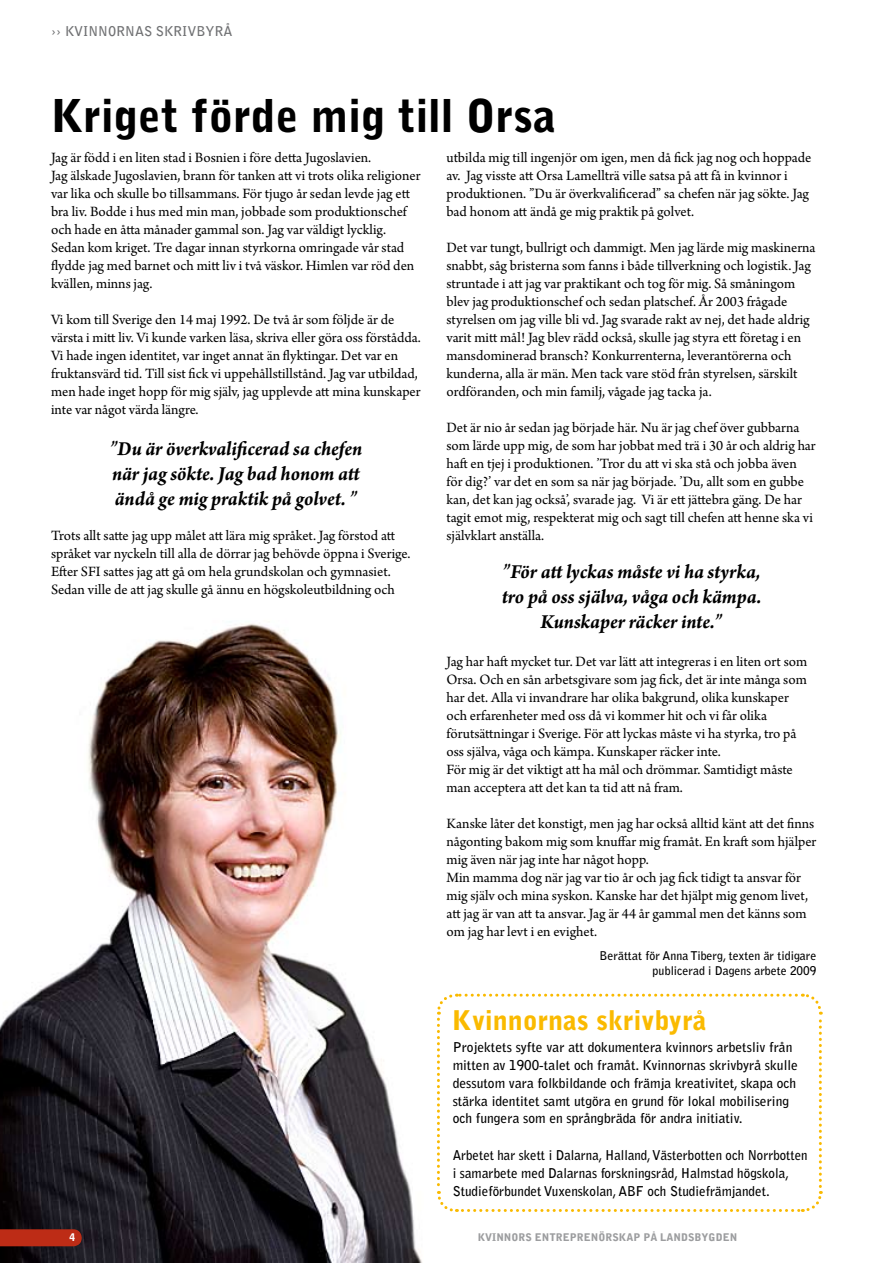
<style>
.page{position:relative;width:893px;height:1263px;background:#fff}
.page>*{position:absolute;margin:0;border:0;box-sizing:border-box;transform-origin:0 0}
.t1{font:900 45px "Bell Gothic";color:#000}
.t2{font:900 27px "Bell Gothic";color:#faba00}
.t3{font:italic 700 21px/25.2px "Arno Pro";letter-spacing:-.005em;color:#000;text-align:justify;scale:.96 1}
.t4{font:15px/18px "Arno Pro";letter-spacing:-.005em;color:#000}
.t5{font:700 13.5px/18px "Bell Gothic";color:#000}
.t6{font:700 13.5px/18px "Bell Gothic";color:#000;scale:.95 1}
.t7{font:700 13.5px "Bell Gothic";color:#707173}
.t8{font:700 12px/15px "Bell Gothic";color:#000;text-align:right}
.t9{font:900 10.5px "Bell Gothic";color:#9c9d9f}
.t10{font:900 10.5px "Bell Gothic";color:#fff}
</style>
<div class="page">
<img style="left:0;top:621px;width:422px;height:642px">
<svg style="left:0;top:1229px;width:82px;height:17px"></svg>
<svg style="left:437px;top:993px;width:386px;height:219px"></svg>
<p class="t7" style="left:51px;top:23px;width:183px">›› KVINNORNAS SKRIVBYRÅ</p>
<h1 class="t1" style="left:51px;top:90px;width:506px">KRIGET FÖRDE MIG TILL ORSA</h1>
<p class="t4" style="left:51px;top:149px;width:371px">Jag är född i en liten stad i Bosnien i före detta Jugoslavien.<br>Jag älskade Jugoslavien, brann för tanken att vi trots olika religioner var lika och skulle bo tillsammans. För tjugo år sedan levde jag ett bra liv. Bodde i hus med min man, jobbade som produktionschef och hade en åtta månader gammal son. Jag var väldigt lycklig.<br>Sedan kom kriget. Tre dagar innan styrkorna omringade vår stad flydde jag med barnet och mitt liv i två väskor. Himlen var röd den kvällen, minns jag.</p>
<p class="t4" style="left:51px;top:311px;width:371px">Vi kom till Sverige den 14 maj 1992. De två år som följde är de värsta i mitt liv. Vi kunde varken läsa, skriva eller göra oss förstådda.<br>Vi hade ingen identitet, var inget annat än flyktingar. Det var en fruktansvärd tid. Till sist fick vi uppehållstillstånd. Jag var utbildad, men hade inget hopp för mig själv, jag upplevde att mina kunskaper inte var något värda längre.</p>
<h3 class="t3" style="left:110px;top:437px;width:264px">”Du är överkvalificerad sa chefen när jag sökte. Jag bad honom att ändå ge mig praktik på golvet. ”</h3>
<p class="t4" style="left:51px;top:527px;width:361px">Trots allt satte jag upp målet att lära mig språket. Jag förstod att språket var nyckeln till alla de dörrar jag behövde öppna i Sverige.<br>Efter SFI sattes jag att gå om hela grundskolan och gymnasiet.<br>Sedan ville de att jag skulle gå ännu en högskoleutbildning och</p>
<p class="t10" style="left:70px;top:1231px;width:7px">4</p>
<p class="t4" style="left:446px;top:149px;width:366px">utbilda mig till ingenjör om igen, men då fick jag nog och hoppade av. Jag visste att Orsa Lamellträ ville satsa på att få in kvinnor i produktionen. ”Du är överkvalificerad” sa chefen när jag sökte. Jag bad honom att ändå ge mig praktik på golvet.</p>
<p class="t4" style="left:446px;top:239px;width:371px">Det var tungt, bullrigt och dammigt. Men jag lärde mig maskinerna snabbt, såg bristerna som fanns i både tillverkning och logistik. Jag struntade i att jag var praktikant och tog för mig. Så småningom blev jag produktionschef och sedan platschef. År 2003 frågade styrelsen om jag ville bli vd. Jag svarade rakt av nej, det hade aldrig varit mitt mål! Jag blev rädd också, skulle jag styra ett företag i en mansdominerad bransch? Konkurrenterna, leverantörerna och kunderna, alla är män. Men tack vare stöd från styrelsen, särskilt ordföranden, och min familj, vågade jag tacka ja.</p>
<p class="t4" style="left:446px;top:419px;width:371px">Det är nio år sedan jag började här. Nu är jag chef över gubbarna som lärde upp mig, de som har jobbat med trä i 30 år och aldrig har haft en tjej i produktionen. ’Tror du att vi ska stå och jobba även för dig?’ var det en som sa när jag började. ’Du, allt som en gubbe kan, det kan jag också’, svarade jag. Vi är ett jättebra gäng. De har tagit emot mig, respekterat mig och sagt till chefen att henne ska vi självklart anställa.</p>
<h3 class="t3" style="left:502px;top:560px;width:272px;text-align:center">”För att lyckas måste vi ha styrka, tro på oss själva, våga och kämpa.<br>Kunskaper räcker inte.”</h3>
<p class="t4" style="left:446px;top:653px;width:362px">Jag har haft mycket tur. Det var lätt att integreras i en liten ort som Orsa. Och en sån arbetsgivare som jag fick, det är inte många som har det. Alla vi invandrare har olika bakgrund, olika kunskaper och erfarenheter med oss då vi kommer hit och vi får olika förutsättningar i Sverige. För att lyckas måste vi ha styrka, tro på oss själva, våga och kämpa. Kunskaper räcker inte.<br>För mig är det viktigt att ha mål och drömmar. Samtidigt måste man acceptera att det kan ta tid att nå fram.</p>
<p class="t4" style="left:446px;top:815px;width:371px">Kanske låter det konstigt, men jag har också alltid känt att det finns någonting bakom mig som knuffar mig framåt. En kraft som hjälper mig även när jag inte har något hopp.<br>Min mamma dog när jag var tio år och jag fick tidigt ta ansvar för mig själv och mina syskon. Kanske har det hjälpt mig genom livet, att jag är van att ta ansvar. Jag är 44 år gammal men det känns som om jag har levt i en evighet.</p>
<p class="t8" style="left:600px;top:948px;width:218px">Berättat för Anna Tiberg, texten är tidigare publicerad i Dagens arbete 2009</p>
<h2 class="t2" style="left:452px;top:1005px;width:256px">KVINNORNAS SKRIVBYRÅ</h2>
<p class="t5" style="left:453px;top:1038px;width:347px">P rojektets syfte var att dokumentera kvinnors arbetsliv från mitten av 1900-talet och framåt. Kvinnornas skrivbyrå skulle dessutom vara folkbildande och främja kreativitet, skapa och stärka identitet samt utgöra en grund för lokal mobilisering och fungera som en språngbräda för andra initiativ.</p>
<p class="t6" style="left:453px;top:1146px;width:375px">Arbetet har skett i Dalarna, Halland, Västerbotten och Norrbotten i samarbete med Dalarnas forskningsråd, Halmstad högskola,<br>Studieförbundet Vuxenskolan, ABF och Studiefrämjandet.</p>
<p class="t9" style="left:478px;top:1231px;width:136px">KVINNORS ENTREPRENÖRSKA</p>
<p class="t9" style="left:633px;top:1231px;width:105px">P PÅ LANDSBYG DEN</p>
</div>
